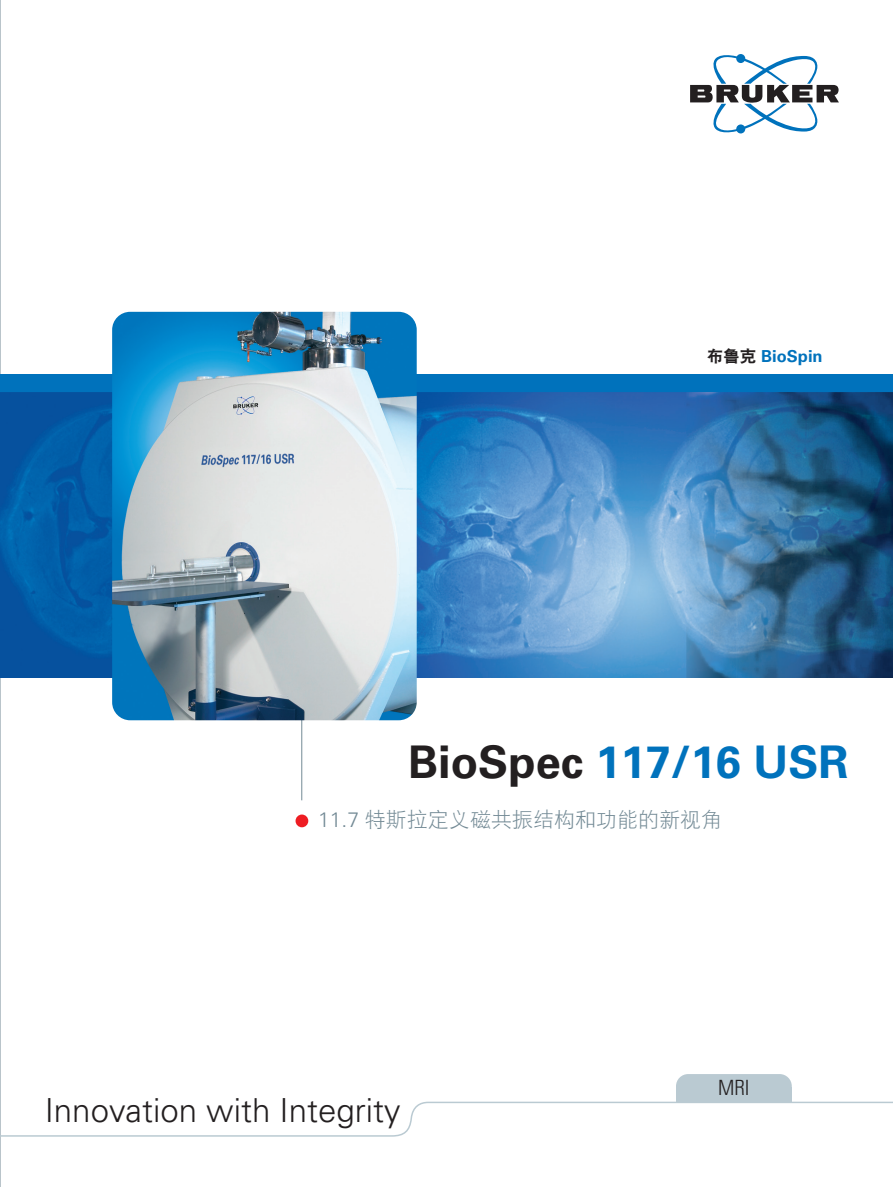
<style>
.page{position:relative;width:893px;height:1187px;background:#fff}
.page>*{position:absolute;margin:0;border:0;box-sizing:border-box;transform-origin:0 0}
.brochure_cover-title{font:700 45px "Univers LT Std";color:#0072bc}
.brochure_think-forwa{font:300 33px "Univers LT Std";color:#231f20}
.brochure_cover_state{font:21px "DF Hei W3";color:#738a95}
.brochure_technique{font:300 condensed 21px "Univers";color:#231f20}
.brochure_cover-compa{font:700 16.5px "Univers LT Std";color:#0072bc}
.s1{font-family:"DFP Hei W9";font-weight:400;color:#231f20}
.s2{color:#231f20}
.s3{font-family:"Univers LT Std";font-weight:300}
</style>
<div class="page">
<hr style="left:0;top:0;width:1px;height:1186px;background:#738a95">
<hr style="left:301px;top:587px;width:1px;height:213px;background:#738a95">
<div style="left:296px;top:814px;width:12px;height:13px;background:#ee1d23;border-radius:50%"></div>
<img style="left:0;top:392px;width:893px;height:285px">
<div style="left:676px;top:1086px;width:116px;height:15px;background:#bacad2"></div>
<div style="left:676px;top:1073px;width:116px;height:25px;background:#bacad2;border-radius:12px"></div>
<svg style="left:0;top:1100px;width:893px;height:37px"></svg>
<div style="left:0;top:374px;width:893px;height:18px;background:#0072bc"></div>
<svg style="left:690px;top:54px;width:149px;height:79px"></svg>
<img style="left:112px;top:312px;width:305px;height:408px">
<p class="brochure_cover-compa" style="left:707px;top:346px;width:117px"><span class="s1">布鲁克</span> BioSpin</p>
<p class="brochure_cover-title" style="left:408px;top:736px;width:442px"><span class="s2">BioSpec</span> 117/16 USR</p>
<p class="brochure_cover_state" style="left:318px;top:809px;width:405px"><span class="s3">11.7</span> 特斯拉定义磁共振结构和功能的新视角</p>
<p class="brochure_think-forwa" style="left:45px;top:1090px;width:357px">Innovation with Integrity</p>
<p class="brochure_technique" style="left:718px;top:1075px;width:33px">MRI</p>
</div>
